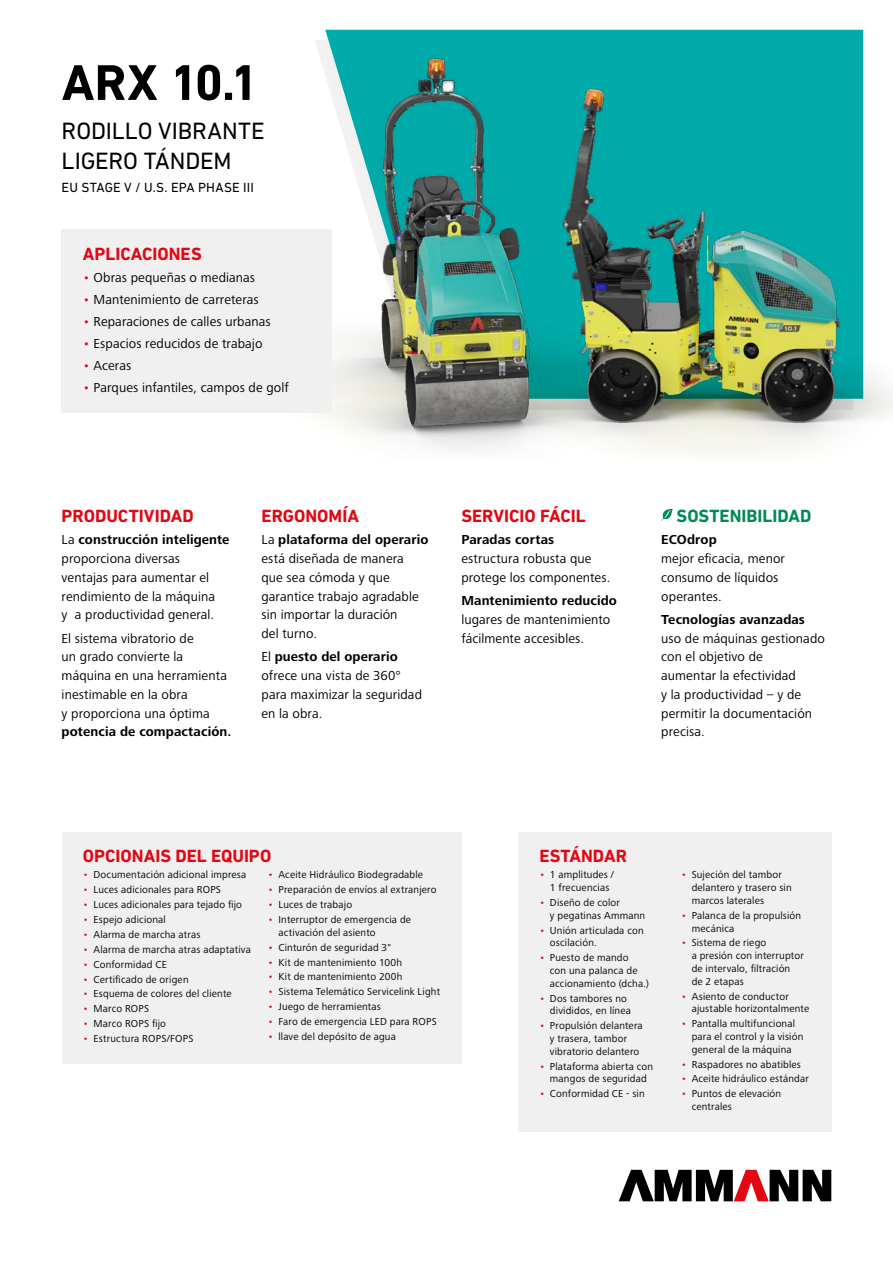
<style>
.page{position:relative;width:893px;height:1263px;background:#fff}
.page>*{position:absolute;margin:0;border:0;box-sizing:border-box;transform-origin:0 0}
.t1{font:700 51px "DIN Next LT Pro";color:#000}
.t2{font:24px/30px "DIN Next LT Pro";letter-spacing:-.005em;color:#000}
.t3{font:700 18px "DIN Next LT Pro";color:#e30613}
.t4{font:700 18px "DIN Next LT Pro";color:#008a56}
.t5{font:13.5px/18.8px "Frutiger Next LTW1 G";letter-spacing:.005em;color:#000}
.t6{font:700 13.5px "Frutiger Next LTW1 G";letter-spacing:.005em;color:#000}
.t7{font:13.5px "DIN Next LT Pro";letter-spacing:.01em;color:#000}
.t8{font:10.5px/12.8px "Frutiger Next LTW1 G";letter-spacing:.015em;color:#000}
.s1{color:#e30613}
.s2{font-weight:700}
</style>
<div class="page">
<img style="left:73px;top:29px;width:763px;height:391px">
<img style="left:328px;top:43px;width:565px;height:413px">
<svg style="left:619px;top:1170px;width:212px;height:31px"></svg>
<div style="left:62px;top:230px;width:270px;height:183px;background:#f0f0f0"></div>
<div style="left:518px;top:832px;width:313px;height:300px;background:#f0f0f0"></div>
<div style="left:62px;top:832px;width:399px;height:232px;background:#f0f0f0"></div>
<svg style="left:661px;top:509px;width:11px;height:12px"></svg>
<h1 class="t1" style="left:62px;top:53px;width:198px">ARX 10.1</h1>
<h2 class="t2" style="left:62px;top:116px;width:204px">RODILLO VIBRANTE<br>LIGERO TÁNDEM</h2>
<p class="t7" style="left:62px;top:179px;width:194px">EU STAGE V / U.S. EPA PHASE III</p>
<h3 class="t3" style="left:83px;top:244px;width:120px">APLICACIONES</h3>
<p class="t5" style="left:83px;top:269px;width:174px"><span class="s1">•</span> Obras pequeñas o medianas</p>
<p class="t5" style="left:83px;top:291px;width:177px"><span class="s1">•</span> Mantenimiento de carreteras</p>
<p class="t5" style="left:83px;top:313px;width:189px"><span class="s1">•</span> Reparaciones de calles urbanas</p>
<p class="t5" style="left:83px;top:335px;width:181px"><span class="s1">•</span> Espacios reducidos de trabajo</p>
<p class="t5" style="left:83px;top:356px;width:50px"><span class="s1">•</span> Aceras</p>
<p class="t5" style="left:83px;top:378px;width:207px"><span class="s1">•</span> Parques infantiles, campos de golf</p>
<h3 class="t3" style="left:62px;top:506px;width:134px">PRODUCTIVIDAD</h3>
<p class="t5" style="left:62px;top:531px;width:169px">La <span class="s2">construcción inteligente </span>proporciona diversas ventajas para aumentar el rendimiento de la máquina<br>y a productividad general.</p>
<p class="t5" style="left:62px;top:629px;width:167px">El sistema vibratorio de<br>un grado convierte la máquina en una herramienta inestimable en la obra<br>y proporciona una óptima</p>
<p class="t6" style="left:62px;top:724px;width:171px">potencia de compactación.</p>
<h3 class="t3" style="left:261px;top:506px;width:99px">ERGONOMÍA</h3>
<p class="t5" style="left:261px;top:531px;width:168px">La <span class="s2">plataforma del operario </span>está diseñada de manera que sea cómoda y que garantice trabajo agradable sin importar la duración<br>del turno.</p>
<p class="t5" style="left:261px;top:648px;width:162px">El <span class="s2">puesto del operario </span>ofrece una vista de 360° para maximizar la seguridad en la obra.</p>
<h3 class="t3" style="left:461px;top:506px;width:126px">SERVICIO FÁCIL</h3>
<p class="t6" style="left:461px;top:532px;width:94px">Paradas cortas</p>
<p class="t5" style="left:461px;top:550px;width:150px">estructura robusta que protege los componentes.</p>
<p class="t6" style="left:461px;top:593px;width:157px">Mantenimiento reducido</p>
<p class="t5" style="left:461px;top:610px;width:151px">lugares de mantenimiento fácilmente accesibles.</p>
<h3 class="t4" style="left:677px;top:506px;width:136px">SOSTENIBILIDAD</h3>
<p class="t6" style="left:661px;top:532px;width:57px">ECOdrop</p>
<p class="t5" style="left:661px;top:550px;width:125px">mejor eficacia, menor consumo de líquidos operantes.</p>
<p class="t6" style="left:661px;top:611px;width:145px">Tecnologías avanzadas</p>
<p class="t5" style="left:661px;top:629px;width:165px">uso de máquinas gestionado con el objetivo de<br>aumentar la efectividad<br>y la productividad – y de permitir la documentación precisa.</p>
<h3 class="t3" style="left:83px;top:846px;width:190px">OPCIONAIS DEL EQUIPO</h3>
<p class="t8" style="left:83px;top:869px;width:165px"><span class="s1">•</span> Documentación adicional impresa</p>
<p class="t8" style="left:83px;top:884px;width:140px"><span class="s1">•</span> Luces adicionales para ROPS</p>
<p class="t8" style="left:83px;top:899px;width:161px"><span class="s1">•</span> Luces adicionales para tejado fijo</p>
<p class="t8" style="left:83px;top:913px;width:84px"><span class="s1">•</span> Espejo adicional</p>
<p class="t8" style="left:83px;top:928px;width:119px"><span class="s1">•</span> Alarma de marcha atras</p>
<p class="t8" style="left:83px;top:943px;width:169px"><span class="s1">•</span> Alarma de marcha atras adaptativa</p>
<p class="t8" style="left:83px;top:958px;width:86px"><span class="s1">•</span> Conformidad CE</p>
<p class="t8" style="left:83px;top:973px;width:107px"><span class="s1">•</span> Certificado de origen</p>
<p class="t8" style="left:83px;top:988px;width:150px"><span class="s1">•</span> Esquema de colores del cliente</p>
<p class="t8" style="left:83px;top:1003px;width:68px"><span class="s1">•</span> Marco ROPS</p>
<p class="t8" style="left:83px;top:1018px;width:85px"><span class="s1">•</span> Marco ROPS fijo</p>
<p class="t8" style="left:83px;top:1032px;width:112px"><span class="s1">•</span> Estructura ROPS/FOPS</p>
<p class="t8" style="left:268px;top:869px;width:157px"><span class="s1">•</span> Aceite Hidráulico Biodegradable</p>
<p class="t8" style="left:268px;top:884px;width:170px"><span class="s1">•</span> Preparación de envíos al extranjero</p>
<p class="t8" style="left:268px;top:899px;width:86px"><span class="s1">•</span> Luces de trabajo</p>
<p class="t8" style="left:278px;top:913px;width:134px;text-indent:-11px"><span class="s1">•</span> Interruptor de emergencia de activación del asiento</p>
<p class="t8" style="left:268px;top:941px;width:125px"><span class="s1">•</span> Cinturón de seguridad 3"</p>
<p class="t8" style="left:268px;top:956px;width:136px"><span class="s1">•</span> Kit de mantenimiento 100h</p>
<p class="t8" style="left:268px;top:971px;width:136px"><span class="s1">•</span> Kit de mantenimiento 200h</p>
<p class="t8" style="left:268px;top:986px;width:174px"><span class="s1">•</span> Sistema Telemático Servicelink Light</p>
<p class="t8" style="left:268px;top:1001px;width:115px"><span class="s1">•</span> Juego de herramientas</p>
<p class="t8" style="left:268px;top:1015px;width:170px"><span class="s1">•</span> Faro de emergencia LED para ROPS</p>
<p class="t8" style="left:268px;top:1030px;width:129px"><span class="s1">•</span> llave del depósito de agua</p>
<h3 class="t3" style="left:539px;top:846px;width:89px">ESTÁNDAR</h3>
<p class="t8" style="left:539px;top:869px;width:76px;text-align:center"><span class="s1">•</span> 1 amplitudes /<br>1 frecuencias</p>
<p class="t8" style="left:550px;top:896px;width:97px;text-indent:-11px"><span class="s1">•</span> Diseño de color<br>y pegatinas Ammann</p>
<p class="t8" style="left:550px;top:924px;width:95px;text-indent:-11px"><span class="s1">•</span> Unión articulada con oscilación.</p>
<p class="t8" style="left:550px;top:952px;width:100px;text-indent:-11px"><span class="s1">•</span> Puesto de mando<br>con una palanca de accionamiento (dcha.)</p>
<p class="t8" style="left:550px;top:992px;width:83px;text-indent:-11px"><span class="s1">•</span> Dos tambores no divididos, en línea</p>
<p class="t8" style="left:550px;top:1020px;width:94px;text-indent:-11px"><span class="s1">•</span> Propulsión delantera y trasera, tambor vibratorio delantero</p>
<p class="t8" style="left:539px;top:1060px;width:115px;text-align:center"><span class="s1">•</span> Plataforma abierta con mangos de seguridad</p>
<p class="t8" style="left:539px;top:1088px;width:107px"><span class="s1">•</span> Conformidad CE - sin</p>
<p class="t8" style="left:692px;top:869px;width:102px;text-indent:-11px"><span class="s1">•</span> Sujeción del tambor delantero y trasero sin marcos laterales</p>
<p class="t8" style="left:692px;top:909px;width:111px;text-indent:-11px"><span class="s1">•</span> Palanca de la propulsión mecánica</p>
<p class="t8" style="left:692px;top:937px;width:114px;text-indent:-11px"><span class="s1">•</span> Sistema de riego<br>a presión con interruptor de intervalo, filtración de 2 etapas</p>
<p class="t8" style="left:692px;top:990px;width:119px;text-indent:-11px"><span class="s1">•</span> Asiento de conductor ajustable horizontalmente</p>
<p class="t8" style="left:692px;top:1018px;width:113px;text-indent:-11px"><span class="s1">•</span> Pantalla multifuncional para el control y la visión general de la máquina</p>
<p class="t8" style="left:681px;top:1058px;width:121px"><span class="s1">•</span> Raspadores no abatibles</p>
<p class="t8" style="left:681px;top:1073px;width:129px"><span class="s1">•</span> Aceite hidráulico estándar</p>
<p class="t8" style="left:692px;top:1088px;width:91px;text-indent:-11px"><span class="s1">•</span> Puntos de elevación centrales</p>
</div>
